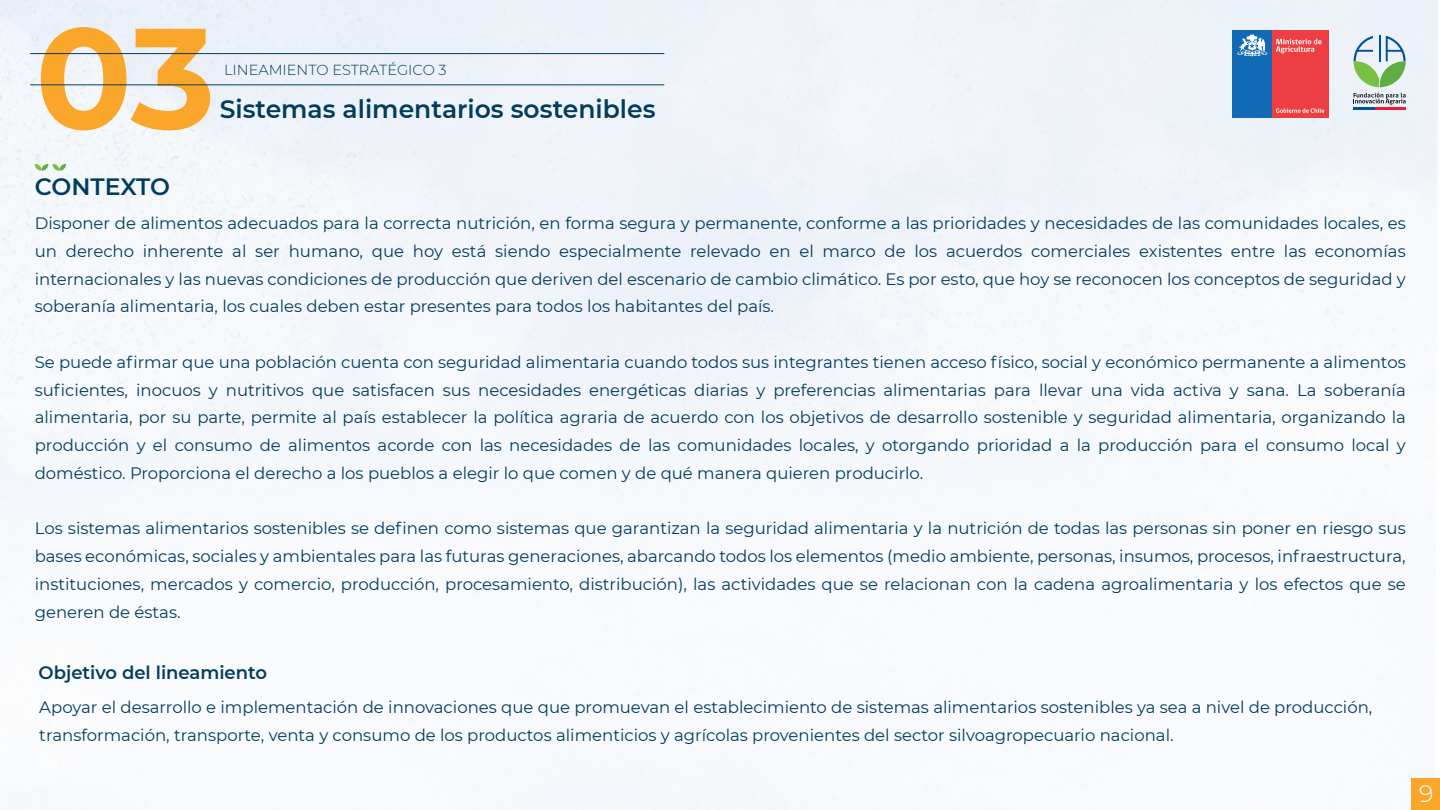
<style>
.page{position:relative;width:1440px;height:810px;background:#f5f8fc}
.page>*{position:absolute;margin:0;border:0;box-sizing:border-box;transform-origin:0 0}
.t1{font:700 142.73px "Montserrat";color:#f9a62b}
.t2{font:600 25.05px "Montserrat";color:#023d5c}
.t3{font:300 23.77px "Montserrat";color:#fff}
.t4{font:600 23.62px "Montserrat";letter-spacing:-.01em;color:#023d5c}
.t5{font:600 18px "Montserrat";color:#023d5c}
.t6{font:16.5px/27.8px "Montserrat";color:#023d5c;text-align:justify}
.t7{font:300 14.55px "Montserrat";color:#023d5c}
</style>
<div class="page">
<div style="left:1233px;top:30px;width:39px;height:87px;background:#116ab3"></div>
<div style="left:1272px;top:30px;width:57px;height:87px;background:#ed3f43"></div>
<svg style="left:1276px;top:108px;width:48px;height:5px"></svg>
<svg style="left:1237px;top:34px;width:31px;height:23px"></svg>
<svg style="left:1276px;top:39px;width:46px;height:14px"></svg>
<svg style="left:1354px;top:93px;width:52px;height:12px"></svg>
<hr style="left:1379px;top:35px;width:2px;height:26px;background:#015396">
<svg style="left:1354px;top:36px;width:52px;height:51px;background:#abceb7"></svg>
<hr style="left:1375px;top:107px;width:31px;height:3px;background:#ed1a38">
<hr style="left:1354px;top:107px;width:21px;height:3px;background:#015396">
<hr style="left:30px;top:53px;width:634px;height:1px;background:#023d5c">
<hr style="left:30px;top:84px;width:634px;height:1px;background:#023d5c">
<svg style="left:35px;top:164px;width:31px;height:7px"></svg>
<div style="left:1412px;top:779px;width:28px;height:31px;background:#f9a62b"></div>
<h1 class="t1" style="left:35px;top:-25px;width:182px">03</h1>
<p class="t7" style="left:224px;top:60px;width:224px">LINEAMIENTO ESTRATÉGICO 3</p>
<h2 class="t2" style="left:220px;top:91px;width:437px">Sistemas alimentarios sostenibles</h2>
<h3 class="t4" style="left:35px;top:170px;width:137px">CONTEXTO</h3>
<p class="t6" style="left:35px;top:209px;width:1373px">Disponer de alimentos adecuados para la correcta nutrición, en forma segura y permanente, conforme a las prioridades y necesidades de las comunidades locales, es un derecho inherente al ser humano, que hoy está siendo especialmente relevado en el marco de los acuerdos comerciales existentes entre las economías internacionales y las nuevas condiciones de producción que deriven del escenario de cambio climático. Es por esto, que hoy se reconocen los conceptos de seguridad y soberanía alimentaria, los cuales deben estar presentes para todos los habitantes del país.</p>
<p class="t6" style="left:35px;top:348px;width:1373px">Se puede afirmar que una población cuenta con seguridad alimentaria cuando todos sus integrantes tienen acceso físico, social y económico permanente a alimentos suficientes, inocuos y nutritivos que satisfacen sus necesidades energéticas diarias y preferencias alimentarias para llevar una vida activa y sana. La soberanía alimentaria, por su parte, permite al país establecer la política agraria de acuerdo con los objetivos de desarrollo sostenible y seguridad alimentaria, organizando la producción y el consumo de alimentos acorde con las necesidades de las comunidades locales, y otorgando prioridad a la producción para el consumo local y doméstico. Proporciona el derecho a los pueblos a elegir lo que comen y de qué manera quieren producirlo.</p>
<p class="t6" style="left:35px;top:514px;width:1373px">Los sistemas alimentarios sostenibles se definen como sistemas que garantizan la seguridad alimentaria y la nutrición de todas las personas sin poner en riesgo sus bases económicas, sociales y ambientales para las futuras generaciones, abarcando todos los elementos (medio ambiente, personas, insumos, procesos, infraestructura, instituciones, mercados y comercio, producción, procesamiento, distribución), las actividades que se relacionan con la cadena agroalimentaria y los efectos que se generen de éstas.</p>
<p class="t5" style="left:39px;top:660px;width:230px">Objetivo del lineamiento</p>
<p class="t6" style="left:39px;top:693px;width:1335px">Apoyar el desarrollo e implementación de innovaciones que que promuevan el establecimiento de sistemas alimentarios sostenibles ya sea a nivel de producción, transformación, transporte, venta y consumo de los productos alimenticios y agrícolas provenientes del sector silvoagropecuario nacional.</p>
<h3 class="t3" style="left:1419px;top:777px;width:16px">9</h3>
</div>
